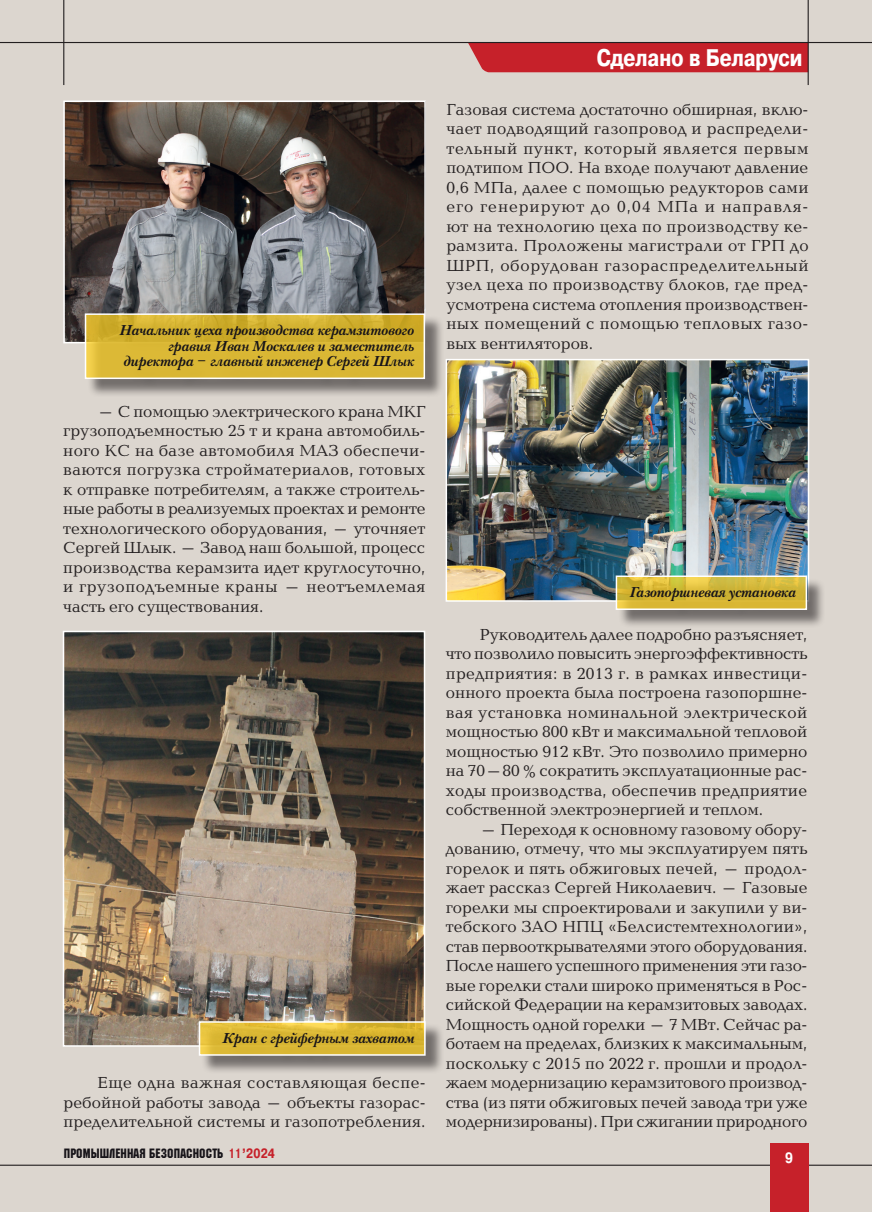
<style>
.page{position:relative;width:872px;height:1212px;background:#dcd6cf}
.page>*{position:absolute;margin:0;border:0;box-sizing:border-box;transform-origin:0 0}
.Rubr{font:700 24px "Pragmatica Cond C";color:#fff}
.Baltika_10{font:16.5px/19.5px "Baltica C";color:#231f20;text-align:justify}
.t1{font:700 15px "Pragmatica Cond C";color:#fff}
.Подпись{font:italic 700 14.85px/15.8px "New Baskerville C";color:#171419;text-align:right}
.t2{font:13.5px "Machine C";letter-spacing:.01em;color:#171419}
.s1{font-family:"Pragmatica Cond C";font-weight:700;color:#c6212a}
</style>
<div class="page">
<hr style="left:0;top:1164px;width:872px;height:2px;background:#231f20">
<div style="left:468px;top:43px;width:339px;height:29px;background:#c6212a"></div>
<hr style="left:0;top:42px;width:872px;height:1px;background:#231f20">
<hr style="left:807px;top:0;width:1px;height:85px;background:#231f20">
<hr style="left:63px;top:0;width:1px;height:85px;background:#231f20">
<div style="left:770px;top:1144px;width:38px;height:68px;background:#c6212a"></div>
<img style="left:448px;top:362px;width:358px;height:237px">
<div style="left:445px;top:359px;width:364px;height:243px;border:2px solid #fff"></div>
<img style="left:66px;top:634px;width:356px;height:410px">
<div style="left:63px;top:631px;width:362px;height:416px;border:2px solid #fff"></div>
<img style="left:66px;top:104px;width:357px;height:236px">
<div style="left:63px;top:101px;width:363px;height:242px;border:2px solid #fff"></div>
<div style="left:618px;top:578px;width:208px;height:50px;background:#231f20;opacity:.75"></div>
<svg style="left:615px;top:575px;width:193px;height:36px;background:#d5bc4f"></svg>
<div style="left:201px;top:1023px;width:243px;height:51px;background:#231f20;opacity:.75"></div>
<svg style="left:198px;top:1020px;width:228px;height:36px;background:#dbbc4a"></svg>
<div style="left:87px;top:316px;width:356px;height:82px;background:#231f20;opacity:.75"></div>
<svg style="left:84px;top:313px;width:342px;height:67px;background:#d6b63e"></svg>
<p class="Подпись" style="left:119px;top:322px;width:296px">Начальник цеха производства керамзитового гравия Иван Москалев и заместитель директора – главный инженер Сергей Шлык</p>
<p class="Baltika_10" style="left:63px;top:402px;width:364px;text-indent:34px">– С помощью электрического крана МКГ грузоподъемностью 25 т и крана автомобиль&shy;ного КС на базе автомобиля МАЗ обеспечи&shy;ваются погрузка стройматериалов, готовых к отправке потребителям, а также строитель&shy;ные работы в реализуемых проектах и ремонте технологического оборудования, – уточняет Сергей Шлык. – Завод наш большой, процесс производства керамзита идет круглосуточно, и грузоподъемные краны – неотъемлемая часть его существования.</p>
<p class="Подпись" style="left:222px;top:1030px;width:194px">Кран с грейферным захватом</p>
<p class="Baltika_10" style="left:63px;top:1074px;width:364px;text-indent:34px">Еще одна важная составляющая беспе&shy;ребойной работы завода – объекты газорас&shy;пределительной системы и газопотребления.</p>
<p class="Rubr" style="left:597px;top:44px;width:207px">Сделано в Беларуси</p>
<p class="Baltika_10" style="left:446px;top:100px;width:364px">Газовая система достаточно обширная, вклю&shy;чает подводящий газопровод и распредели&shy;тельный пункт, который является первым подтипом ПОО. На входе получают давление 0,6 МПа, далее с помощью редукторов сами его генерируют до 0,04 МПа и направля&shy;ют на технологию цеха по производству ке&shy;рамзита. Проложены магистрали от ГРП до ШРП, оборудован газораспределительный узел цеха по производству блоков, где пред&shy;усмотрена система отопления производствен&shy;ных помещений с помощью тепловых газо&shy;вых вентиляторов.</p>
<p class="Подпись" style="left:629px;top:584px;width:168px">Газопоршневая установка</p>
<p class="Baltika_10" style="left:446px;top:625px;width:363px;text-indent:34px">Руководитель далее подробно разъясняет, что позволило повысить энергоэффективность предприятия: в 2013 г. в рамках инвестици&shy;онного проекта была построена газопоршне&shy;вая установка номинальной электрической мощностью 800 кВт и максимальной тепловой мощностью 912 кВт. Это позволило примерно на 70–80 % сократить эксплуатационные рас&shy;ходы производства, обеспечив предприятие собственной электроэнергией и теплом.</p>
<p class="Baltika_10" style="left:446px;top:820px;width:363px;text-indent:34px">– Переходя к основному газовому обору&shy;дованию, отмечу, что мы эксплуатируем пять горелок и пять обжиговых печей, – продол&shy;жает рассказ Сергей Николаевич. – Газовые горелки мы спроектировали и закупили у ви&shy;тебского ЗАО НПЦ «Белсистемтехнологии», став первооткрывателями этого оборудования.<br>После нашего успешного применения эти газо&shy;вые горелки стали широко применяться в Рос&shy;сийской Федерации на керамзитовых заводах.<br>Мощность одной горелки – 7 МВт. Сейчас ра&shy;ботаем на пределах, близких к максимальным, поскольку с 2015 по 2022 г. прошли и продол&shy;жаем модернизацию керамзитового производ&shy;ства (из пяти обжиговых печей завода три уже модернизированы). При сжигании природного</p>
<p class="t2" style="left:64px;top:1145px;width:213px">Промышленная безопасность <span class="s1">11’2024</span></p>
<p class="t1" style="left:785px;top:1149px;width:9px">9</p>
</div>
